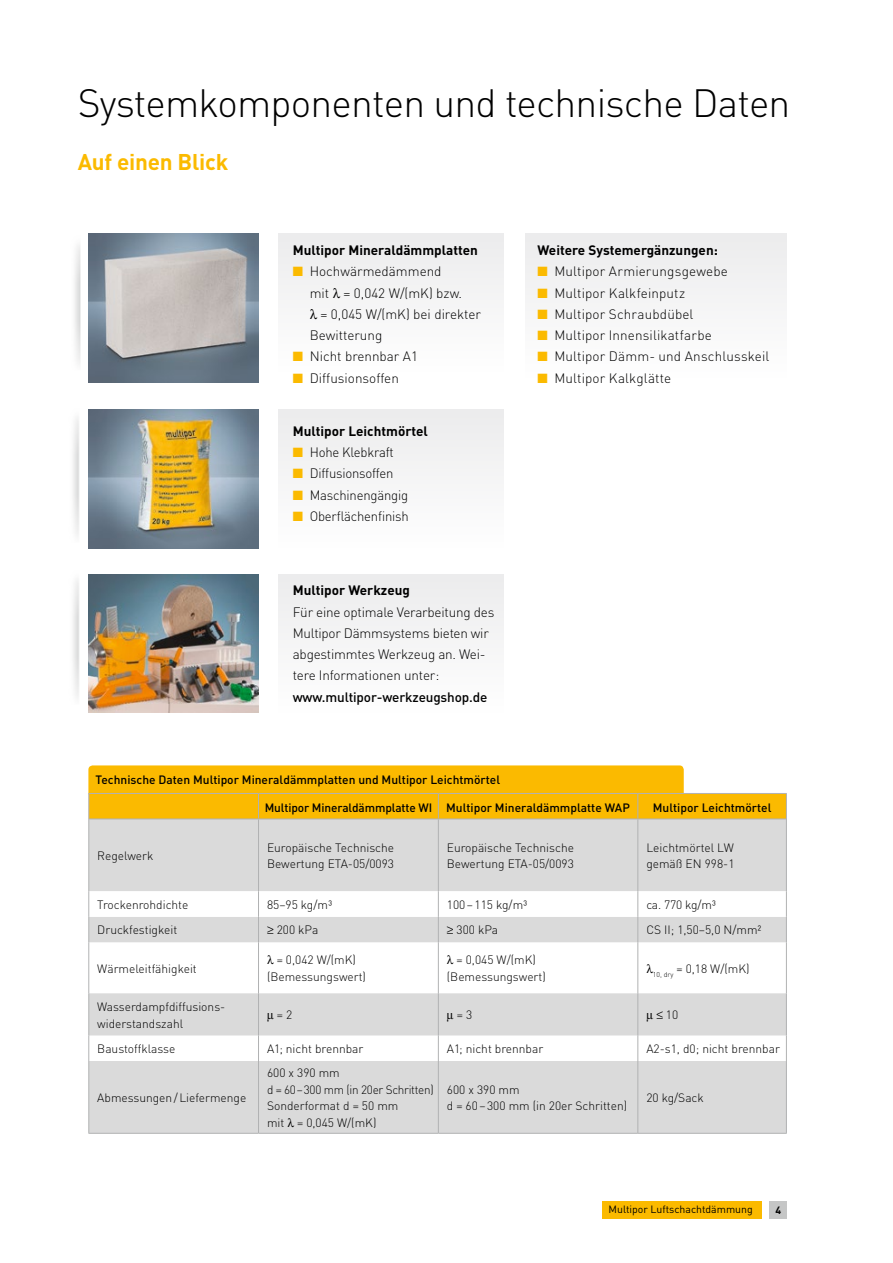
<style>
.page{position:relative;width:893px;height:1263px;background:#fff}
.page>*{position:absolute;margin:0;border:0;box-sizing:border-box;transform-origin:0 0}
.t1{font:300 39px "DIN";letter-spacing:-.02em;color:#000}
.t2{font:700 22.5px "DIN";letter-spacing:-.01em;color:#fbba00}
.t3{font:300 13.5px/21.3px "DIN";color:#000}
.t4{font:700 13.5px "DIN";color:#000}
.t5{font:500 13.5px "DIN";letter-spacing:-.01em;color:#000}
.t6{font:300 12px/16.5px "DIN";color:#000}
.t7{font:500 12px "DIN";color:#000}
.t8{font:10.5px "DIN";color:#000}
.t9{font:700 10.5px "DIN";color:#000}
.s1{color:#fbba00}
</style>
<div class="page">
<div style="left:770px;top:1201px;width:17px;height:17px;background:#c5c6c6"></div>
<div style="left:602px;top:1201px;width:160px;height:17px;background:#fbba00"></div>
<img style="left:74px;top:233px;width:54px;height:131px">
<img style="left:73px;top:409px;width:53px;height:140px">
<div style="left:279px;top:234px;width:225px;height:138px;background:#f5f5f5"></div>
<div style="left:525px;top:234px;width:262px;height:144px;background:#f5f5f5"></div>
<div style="left:279px;top:410px;width:225px;height:138px;background:#f5f5f5"></div>
<div style="left:279px;top:574px;width:225px;height:138px;background:#f5f5f5"></div>
<img style="left:88px;top:234px;width:170px;height:149px">
<img style="left:88px;top:410px;width:170px;height:138px">
<img style="left:88px;top:574px;width:170px;height:138px">
<div style="left:88px;top:765px;width:596px;height:32px;background:#fbba00;border-radius:4px"></div>
<svg style="left:89px;top:820px;width:697px;height:313px;fill:#dadada"></svg>
<div style="left:88px;top:794px;width:699px;height:25px;background:#fbba00"></div>
<hr style="left:88px;top:793px;width:170px;height:1px;background:#b1b2b3">
<hr style="left:258px;top:793px;width:180px;height:1px;background:#b1b2b3">
<hr style="left:438px;top:793px;width:200px;height:1px;background:#b1b2b3">
<hr style="left:638px;top:793px;width:149px;height:1px;background:#b1b2b3">
<hr style="left:88px;top:819px;width:1px;height:72px;background:#b1b2b3">
<hr style="left:258px;top:819px;width:1px;height:72px;background:#b1b2b3">
<hr style="left:438px;top:819px;width:1px;height:72px;background:#b1b2b3">
<hr style="left:637px;top:819px;width:1px;height:72px;background:#b1b2b3">
<hr style="left:786px;top:819px;width:1px;height:72px;background:#b1b2b3">
<svg style="left:88px;top:891px;width:699px;height:51px"></svg>
<hr style="left:88px;top:942px;width:1px;height:51px;background:#b1b2b3">
<hr style="left:258px;top:942px;width:1px;height:51px;background:#b1b2b3">
<hr style="left:438px;top:942px;width:1px;height:51px;background:#b1b2b3">
<hr style="left:637px;top:942px;width:1px;height:51px;background:#b1b2b3">
<hr style="left:786px;top:942px;width:1px;height:51px;background:#b1b2b3">
<hr style="left:88px;top:993px;width:1px;height:42px;background:#b1b2b3">
<hr style="left:258px;top:993px;width:1px;height:42px;background:#b1b2b3">
<hr style="left:438px;top:993px;width:1px;height:42px;background:#b1b2b3">
<hr style="left:637px;top:993px;width:1px;height:42px;background:#b1b2b3">
<hr style="left:786px;top:993px;width:1px;height:42px;background:#b1b2b3">
<svg style="left:88px;top:1035px;width:1px;height:26px"></svg>
<svg style="left:258px;top:1035px;width:1px;height:26px"></svg>
<svg style="left:438px;top:1035px;width:1px;height:26px"></svg>
<svg style="left:637px;top:1035px;width:1px;height:26px"></svg>
<svg style="left:786px;top:1035px;width:1px;height:26px"></svg>
<hr style="left:88px;top:1061px;width:1px;height:72px;background:#b1b2b3">
<hr style="left:258px;top:1061px;width:1px;height:72px;background:#b1b2b3">
<hr style="left:438px;top:1061px;width:1px;height:72px;background:#b1b2b3">
<hr style="left:637px;top:1061px;width:1px;height:72px;background:#b1b2b3">
<hr style="left:786px;top:1061px;width:1px;height:72px;background:#b1b2b3">
<hr style="left:89px;top:819px;width:169px;height:1px;background:#b1b2b3">
<hr style="left:258px;top:819px;width:180px;height:1px;background:#b1b2b3">
<hr style="left:438px;top:819px;width:200px;height:1px;background:#b1b2b3">
<hr style="left:638px;top:819px;width:148px;height:1px;background:#b1b2b3">
<hr style="left:88px;top:1133px;width:170px;height:1px;background:#b1b2b3">
<hr style="left:258px;top:1133px;width:180px;height:1px;background:#b1b2b3">
<hr style="left:438px;top:1133px;width:200px;height:1px;background:#b1b2b3">
<hr style="left:638px;top:1133px;width:149px;height:1px;background:#b1b2b3">
<svg style="left:267px;top:955px;width:7px;height:9px"></svg>
<svg style="left:447px;top:955px;width:6px;height:9px"></svg>
<svg style="left:647px;top:964px;width:6px;height:9px"></svg>
<svg style="left:267px;top:1013px;width:7px;height:9px"></svg>
<svg style="left:447px;top:1013px;width:7px;height:9px"></svg>
<svg style="left:647px;top:1013px;width:6px;height:9px"></svg>
<svg style="left:288px;top:1118px;width:6px;height:9px"></svg>
<h1 class="t1" style="left:78px;top:79px;width:714px">Systemkomponenten und technische Daten</h1>
<h2 class="t2" style="left:78px;top:147px;width:152px">Auf einen Blick</h2>
<p class="t4" style="left:293px;top:241px;width:187px">Multipor Mineraldämmplatten</p>
<p class="t3" style="left:293px;top:261px;width:150px"><span class="s1">■</span> Hochwärmedämmend</p>
<p class="t3" style="left:310px;top:282px;width:154px">mit = 0,042 W/(mK) bzw.</p>
<p class="t3" style="left:321px;top:303px;width:162px">= 0,045 W/(mK) bei direkter</p>
<p class="t3" style="left:310px;top:325px;width:74px">Bewitterung</p>
<p class="t3" style="left:293px;top:346px;width:127px"><span class="s1">■</span> Nicht brennbar A1</p>
<p class="t3" style="left:293px;top:367px;width:108px"><span class="s1">■</span> Diffusionsoffen</p>
<p class="t4" style="left:293px;top:422px;width:137px">Multipor Leichtmörtel</p>
<p class="t3" style="left:293px;top:441px;width:103px"><span class="s1">■</span> Hohe Klebkraft</p>
<p class="t3" style="left:293px;top:463px;width:102px"><span class="s1">■</span> Diffusionsoffen</p>
<p class="t3" style="left:293px;top:484px;width:117px"><span class="s1">■</span> Maschinengängig</p>
<p class="t3" style="left:293px;top:505px;width:118px"><span class="s1">■</span> Oberflächenfinish</p>
<p class="t4" style="left:293px;top:582px;width:119px">Multipor Werkzeug</p>
<p class="t3" style="left:293px;top:601px;width:203px">Für eine optimale Verarbeitung des<br>Multipor Dämmsystems bieten wir abgestimmtes Werkzeug an. Wei&shy;tere Informationen unter:</p>
<p class="t5" style="left:293px;top:688px;width:196px">www.multipor-werkzeugshop.de</p>
<p class="t4" style="left:537px;top:241px;width:182px">Weitere Systemergänzungen:</p>
<p class="t3" style="left:537px;top:261px;width:192px"><span class="s1">■</span> Multipor Armierungsgewebe</p>
<p class="t3" style="left:537px;top:282px;width:149px"><span class="s1">■</span> Multipor Kalkfeinputz</p>
<p class="t3" style="left:537px;top:303px;width:158px"><span class="s1">■</span> Multipor Schraubdübel</p>
<p class="t3" style="left:537px;top:325px;width:176px"><span class="s1">■</span> Multipor Innensilikatfarbe</p>
<p class="t3" style="left:537px;top:346px;width:233px"><span class="s1">■</span> Multipor Dämm- und Anschlusskeil</p>
<p class="t3" style="left:537px;top:367px;width:135px"><span class="s1">■</span> Multipor Kalkglätte</p>
<p class="t7" style="left:96px;top:772px;width:406px">Technische Daten Multipor Mineraldämmplatten und Multipor Leichtmörtel</p>
<p class="t7" style="left:265px;top:800px;width:367px">Multipor Mineraldämmplatte WI Multipor Mineraldämmplatte WAP</p>
<p class="t7" style="left:653px;top:800px;width:120px">Multipor Leichtmörtel</p>
<p class="t6" style="left:97px;top:847px;width:58px">Regelwerk</p>
<p class="t6" style="left:267px;top:839px;width:129px">Europäische Technische<br>Bewertung ETA-05/0093</p>
<p class="t6" style="left:447px;top:839px;width:129px">Europäische Technische<br>Bewertung ETA-05/0093</p>
<p class="t6" style="left:646px;top:839px;width:90px">Leichtmörtel LW gemäß EN 998-1</p>
<p class="t6" style="left:97px;top:896px;width:93px">Trockenrohdichte</p>
<p class="t6" style="left:267px;top:896px;width:67px">85–95 kg/m³</p>
<p class="t6" style="left:447px;top:896px;width:82px">100–115 kg/m³</p>
<p class="t6" style="left:646px;top:896px;width:71px">ca. 770 kg/m³</p>
<p class="t6" style="left:97px;top:922px;width:81px">Druckfestigkeit</p>
<p class="t6" style="left:267px;top:922px;width:53px">≥ 200 kPa</p>
<p class="t6" style="left:447px;top:922px;width:53px">≥ 300 kPa</p>
<p class="t6" style="left:646px;top:922px;width:117px">CS II; 1,50–5,0 N/mm²</p>
<p class="t6" style="left:97px;top:960px;width:101px">Wärmeleitfähigkeit</p>
<p class="t6" style="left:267px;top:952px;width:100px;text-align:center">= 0,042 W/(mK) (Bemessungswert)</p>
<p class="t6" style="left:447px;top:952px;width:100px;text-align:center">= 0,045 W/(mK) (Bemessungswert)</p>
<p class="t6" style="left:653px;top:960px;width:98px"><sub>10,</sub> <sub>dry</sub> = 0,18 W/(mK)</p>
<p class="t6" style="left:97px;top:998px;width:130px">Wasserdampfdiffusions&shy;widerstandszahl</p>
<p class="t6" style="left:277px;top:1006px;width:17px">= 2</p>
<p class="t6" style="left:457px;top:1006px;width:17px">= 3</p>
<p class="t6" style="left:656px;top:1006px;width:23px">≤ 10</p>
<p class="t6" style="left:97px;top:1040px;width:80px">Baustoffklasse</p>
<p class="t6" style="left:267px;top:1040px;width:98px">A1; nicht brennbar</p>
<p class="t6" style="left:447px;top:1040px;width:98px">A1; nicht brennbar</p>
<p class="t6" style="left:646px;top:1040px;width:135px">A2-s1, d0; nicht brennbar</p>
<p class="t6" style="left:97px;top:1089px;width:151px">Abmessungen/Liefermenge</p>
<p class="t6" style="left:267px;top:1064px;width:168px">600 x 390 mm<br>d = 60–300 mm (in 20er Schritten)<br>Sonderformat d = 50 mm<br>mit = 0,045 W/(mK)</p>
<p class="t6" style="left:447px;top:1081px;width:182px">600 x 390 mm<br>d = 60–300 mm (in 20er Schritten)</p>
<p class="t6" style="left:646px;top:1089px;width:59px">20 kg/Sack</p>
<p class="t8" style="left:608px;top:1203px;width:146px">Multipor Luftschachtdämmung</p>
<p class="t9" style="left:775px;top:1203px;width:7px">4</p>
</div>
